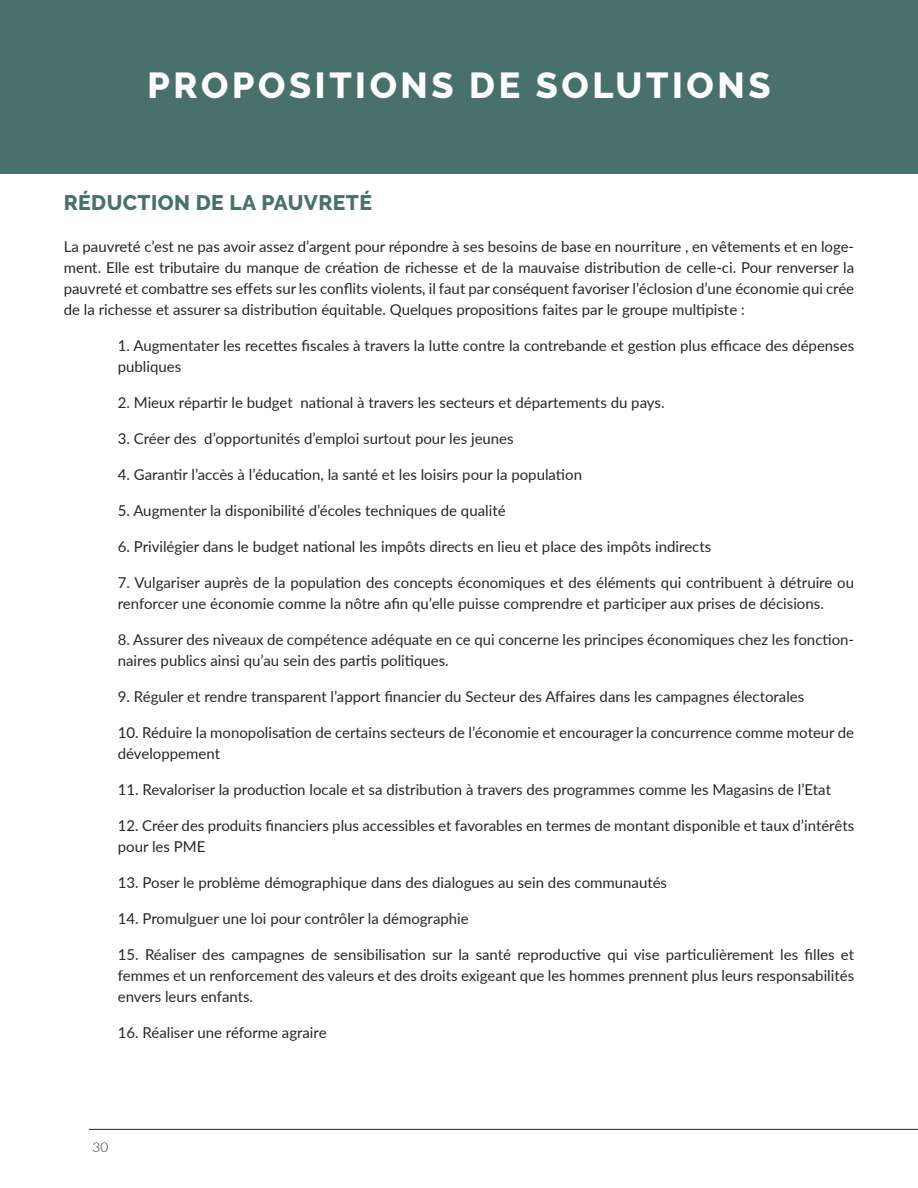
<style>
.page{position:relative;width:918px;height:1188px;background:#fff}
.page>*{position:absolute;margin:0;border:0;box-sizing:border-box;transform-origin:0 0}
.Header_-_Align_Cente{font:800 36px "Raleway";letter-spacing:.1em;color:#fff}
.Subhead_-_Align_Righ{font:800 21px "Raleway";letter-spacing:.02em;color:#49716b}
.Body_Text_-_Align_Le{font:15px/21px "Lato";color:#262825}
.t1{font:300 13.5px "Lato";color:#262825}
</style>
<div class="page">
<div style="left:0;top:0;width:918px;height:174px;background:#49716b"></div>
<hr style="left:89px;top:1129px;width:829px;height:1px;background:#262825">
<p class="Header_-_Align_Cente" style="left:148px;top:64px;width:624px">PROPOSITIONS DE SOLUTIONS</p>
<p class="Subhead_-_Align_Righ" style="left:64px;top:191px;width:310px">RÉDUCTION DE LA PAUVRETÉ</p>
<p class="Body_Text_-_Align_Le" style="left:64px;top:236px;width:792px;text-align:justify">La pauvreté c’est ne pas avoir assez d’argent pour répondre à ses besoins de base en nourriture , en vêtements et en loge&shy;ment. Elle est tributaire du manque de création de richesse et de la mauvaise distribution de celle-ci. Pour renverser la pauvreté et combattre ses effets sur les conflits violents, il faut par conséquent favoriser l’éclosion d’une économie qui crée de la richesse et assurer sa distribution équitable. Quelques propositions faites par le groupe multipiste :</p>
<p class="Body_Text_-_Align_Le" style="left:118px;top:335px;width:738px">1. Augmentater les recettes fiscales à travers la lutte contre la contrebande et gestion plus efficace des dépenses publiques</p>
<p class="Body_Text_-_Align_Le" style="left:118px;top:392px;width:548px">2. Mieux répartir le budget national à travers les secteurs et départements du pays.</p>
<p class="Body_Text_-_Align_Le" style="left:118px;top:428px;width:397px">3. Créer des d’opportunités d’emploi surtout pour les jeunes</p>
<p class="Body_Text_-_Align_Le" style="left:118px;top:464px;width:466px">4. Garantir l’accès à l’éducation, la santé et les loisirs pour la population</p>
<p class="Body_Text_-_Align_Le" style="left:118px;top:500px;width:389px">5. Augmenter la disponibilité d’écoles techniques de qualité</p>
<p class="Body_Text_-_Align_Le" style="left:118px;top:536px;width:595px">6. Privilégier dans le budget national les impôts directs en lieu et place des impôts indirects</p>
<p class="Body_Text_-_Align_Le" style="left:118px;top:572px;width:738px">7. Vulgariser auprès de la population des concepts économiques et des éléments qui contribuent à détruire ou renforcer une économie comme la nôtre afin qu’elle puisse comprendre et participer aux prises de décisions.</p>
<p class="Body_Text_-_Align_Le" style="left:118px;top:629px;width:738px">8. Assurer des niveaux de compétence adéquate en ce qui concerne les principes économiques chez les fonction&shy;naires publics ainsi qu’au sein des partis politiques.</p>
<p class="Body_Text_-_Align_Le" style="left:118px;top:686px;width:688px">9. Réguler et rendre transparent l’apport financier du Secteur des Affaires dans les campagnes électorales</p>
<p class="Body_Text_-_Align_Le" style="left:118px;top:722px;width:738px">10. Réduire la monopolisation de certains secteurs de l’économie et encourager la concurrence comme moteur de développement</p>
<p class="Body_Text_-_Align_Le" style="left:118px;top:779px;width:715px">11. Revaloriser la production locale et sa distribution à travers des programmes comme les Magasins de l’Etat</p>
<p class="Body_Text_-_Align_Le" style="left:118px;top:815px;width:738px">12. Créer des produits financiers plus accessibles et favorables en termes de montant disponible et taux d’intérêts pour les PME</p>
<p class="Body_Text_-_Align_Le" style="left:118px;top:872px;width:551px">13. Poser le problème démographique dans des dialogues au sein des communautés</p>
<p class="Body_Text_-_Align_Le" style="left:118px;top:908px;width:352px">14. Promulguer une loi pour contrôler la démographie</p>
<p class="Body_Text_-_Align_Le" style="left:118px;top:944px;width:738px;text-align:justify">15. Réaliser des campagnes de sensibilisation sur la santé reproductive qui vise particulièrement les filles et femmes et un renforcement des valeurs et des droits exigeant que les hommes prennent plus leurs responsabilités envers leurs enfants.</p>
<p class="Body_Text_-_Align_Le" style="left:118px;top:1022px;width:210px">16. Réaliser une réforme agraire</p>
<p class="t1" style="left:93px;top:1138px;width:17px">30</p>
</div>
